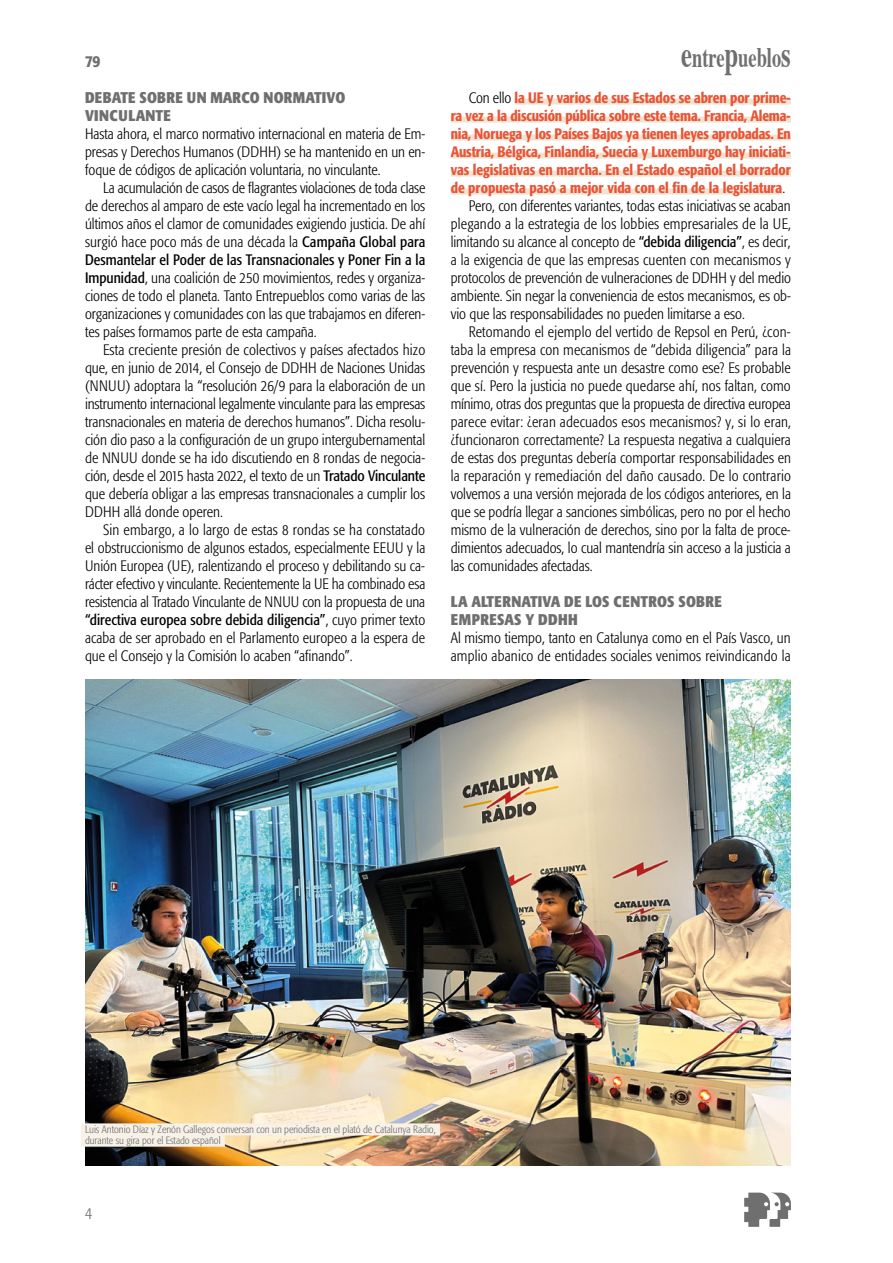
<style>
.page{position:relative;width:893px;height:1263px;background:#fff}
.page>*{position:absolute;margin:0;border:0;box-sizing:border-box;transform-origin:0 0}
.t1{font:700 28.2px "Times";color:#706f6f;scale:.65 1}
.t2{font:500 condensed 16.5px "Formata";color:#706f6f}
.t3{font:300 condensed 16.5px "Formata";color:#706f6f}
.t4{font:700 condensed 15.3px/18px "Formata";letter-spacing:.01em;color:#706f6f}
.t5{font:300 condensed 15px/18px "Formata";letter-spacing:.005em;color:#000;text-align:justify}
.t6{font:500 condensed 15px "Formata";letter-spacing:-.01em;color:#ea5436}
.t7{font:300 condensed 10.5px/11.2px "Formata";color:#706f6f}
.s1{font-size:37.65px}
.s2{font-weight:400}
.s3{font-weight:300;color:#000}
</style>
<div class="page">
<svg style="left:744px;top:1192px;width:47px;height:35px"></svg>
<div style="left:515px;top:99px;width:276px;height:6px;background:#efe3d1"></div>
<div style="left:451px;top:117px;width:340px;height:6px;background:#efe3d1"></div>
<div style="left:451px;top:135px;width:340px;height:6px;background:#efe3d1"></div>
<div style="left:451px;top:153px;width:340px;height:6px;background:#efe3d1"></div>
<div style="left:451px;top:171px;width:340px;height:6px;background:#efe3d1"></div>
<div style="left:451px;top:189px;width:331px;height:6px;background:#efe3d1"></div>
<img style="left:85px;top:679px;width:706px;height:486px">
<div style="left:81px;top:1123px;width:359px;height:12px;background:#f7f1e8"></div>
<div style="left:81px;top:1135px;width:144px;height:12px;background:#f7f1e8"></div>
<p class="t2" style="left:85px;top:51px;width:17px">79</p>
<h1 class="t1" style="left:681px;top:30px;width:170px"><span class="s1">e</span>ntre<span class="s1">p</span>ueblo<span class="s1">s</span></h1>
<p class="t4" style="left:85px;top:89px;width:262px">DEBATE SOBRE UN MARCO NORMATIVO<br>VINCULANTE</p>
<p class="t5" style="left:85px;top:125px;width:342px">Hasta ahora, el marco normativo internacional en materia de Em&shy;presas y Derechos Humanos (DDHH) se ha mantenido en un en&shy;foque de códigos de aplicación voluntaria, no vinculante.</p>
<p class="t5" style="left:85px;top:179px;width:342px;text-indent:18px">La acumulación de casos de flagrantes violaciones de toda clase de derechos al amparo de este vacío legal ha incrementado en los últimos años el clamor de comunidades exigiendo justicia. De ahí surgió hace poco más de una década la <span class="s2">Campaña Global para Desmantelar el Poder de las Transnacionales y Poner Fin a la Impunidad</span>, una coalición de 250 movimientos, redes y organiza&shy;ciones de todo el planeta. Tanto Entrepueblos como varias de las organizaciones y comunidades con las que trabajamos en diferen&shy;tes países formamos parte de esta campaña.</p>
<p class="t5" style="left:85px;top:341px;width:342px;text-indent:18px">Esta creciente presión de colectivos y países afectados hizo que, en junio de 2014, el Consejo de DDHH de Naciones Unidas (NNUU) adoptara la “resolución 26/9 para la elaboración de un instrumento internacional legalmente vinculante para las empresas transnacionales en materia de derechos humanos”. Dicha resolu&shy;ción dio paso a la configuración de un grupo intergubernamental de NNUU donde se ha ido discutiendo en 8 rondas de negocia&shy;ción, desde el 2015 hasta 2022, el texto de un <span class="s2">Tratado Vinculante </span>que debería obligar a las empresas transnacionales a cumplir los DDHH allá donde operen.</p>
<p class="t5" style="left:85px;top:521px;width:342px;text-indent:18px">Sin embargo, a lo largo de estas 8 rondas se ha constatado el obstruccionismo de algunos estados, especialmente EEUU y la Unión Europea (UE), ralentizando el proceso y debilitando su ca&shy;rácter efectivo y vinculante. Recientemente la UE ha combinado esa resistencia al Tratado Vinculante de NNUU con la propuesta de una <span class="s2">“directiva europea sobre debida diligencia”</span>, cuyo primer texto acaba de ser aprobado en el Parlamento europeo a la espera de que el Consejo y la Comisión lo acaben “afinando”.</p>
<p class="t6" style="left:469px;top:89px;width:324px"><span class="s3">Con ello</span> la UE y varios de sus Estados se abren por prime-</p>
<p class="t6" style="left:451px;top:107px;width:342px">ra vez a la discusión pública sobre este tema. Francia, Alema-</p>
<p class="t6" style="left:451px;top:125px;width:342px">nia, Noruega y los Países Bajos ya tienen leyes aprobadas. En</p>
<p class="t6" style="left:451px;top:143px;width:342px">Austria, Bélgica, Finlandia, Suecia y Luxemburgo hay iniciati-</p>
<p class="t6" style="left:451px;top:161px;width:342px">vas legislativas en marcha. En el Estado español el borrador</p>
<p class="t6" style="left:451px;top:179px;width:336px">de propuesta pasó a mejor vida con el fin de la legislatura<span class="s3">.</span></p>
<p class="t5" style="left:469px;top:197px;width:323px">Pero, con diferentes variantes, todas estas iniciativas se acaban</p>
<p class="t5" style="left:451px;top:215px;width:342px">plegando a la estrategia de los lobbies empresariales de la UE,</p>
<p class="t5" style="left:451px;top:233px;width:341px">limitando su alcance al concepto de <span class="s2">“debida diligencia”</span>, es decir,</p>
<p class="t5" style="left:451px;top:251px;width:341px">a la exigencia de que las empresas cuenten con mecanismos y</p>
<p class="t5" style="left:451px;top:269px;width:342px">protocolos de prevención de vulneraciones de DDHH y del medio</p>
<p class="t5" style="left:451px;top:287px;width:342px">ambiente. Sin negar la conveniencia de estos mecanismos, es ob-</p>
<p class="t5" style="left:451px;top:305px;width:296px">vio que las responsabilidades no pueden limitarse a eso.</p>
<p class="t5" style="left:469px;top:323px;width:323px">Retomando el ejemplo del vertido de Repsol en Perú, ¿con-</p>
<p class="t5" style="left:451px;top:341px;width:342px">taba la empresa con mecanismos de “debida diligencia” para la</p>
<p class="t5" style="left:451px;top:359px;width:342px">prevención y respuesta ante un desastre como ese? Es probable</p>
<p class="t5" style="left:451px;top:377px;width:342px">que sí. Pero la justicia no puede quedarse ahí, nos faltan, como</p>
<p class="t5" style="left:451px;top:395px;width:342px">mínimo, otras dos preguntas que la propuesta de directiva europea</p>
<p class="t5" style="left:451px;top:413px;width:342px">parece evitar: ¿eran adecuados esos mecanismos? y, si lo eran,</p>
<p class="t5" style="left:451px;top:431px;width:342px">¿funcionaron correctamente? La respuesta negativa a cualquiera</p>
<p class="t5" style="left:451px;top:449px;width:342px">de estas dos preguntas debería comportar responsabilidades en</p>
<p class="t5" style="left:451px;top:467px;width:342px">la reparación y remediación del daño causado. De lo contrario</p>
<p class="t5" style="left:451px;top:485px;width:342px">volvemos a una versión mejorada de los códigos anteriores, en la</p>
<p class="t5" style="left:451px;top:503px;width:342px">que se podría llegar a sanciones simbólicas, pero no por el hecho</p>
<p class="t5" style="left:451px;top:521px;width:341px">mismo de la vulneración de derechos, sino por la falta de proce-</p>
<p class="t5" style="left:451px;top:539px;width:342px">dimientos adecuados, lo cual mantendría sin acceso a la justicia a</p>
<p class="t5" style="left:451px;top:557px;width:143px">las comunidades afectadas.</p>
<p class="t4" style="left:451px;top:593px;width:273px">LA ALTERNATIVA DE LOS CENTROS SOBRE<br>EMPRESAS Y DDHH</p>
<p class="t5" style="left:451px;top:629px;width:342px">Al mismo tiempo, tanto en Catalunya como en el País Vasco, un amplio abanico de entidades sociales venimos reivindicando la</p>
<p class="t7" style="left:85px;top:1123px;width:352px">Luis Antonio Díaz y Zenón Gallegos conversan con un periodista en el plató de Catalunya Radio, durante su gira por el Estado español</p>
<p class="t3" style="left:85px;top:1204px;width:9px">4</p>
</div>
